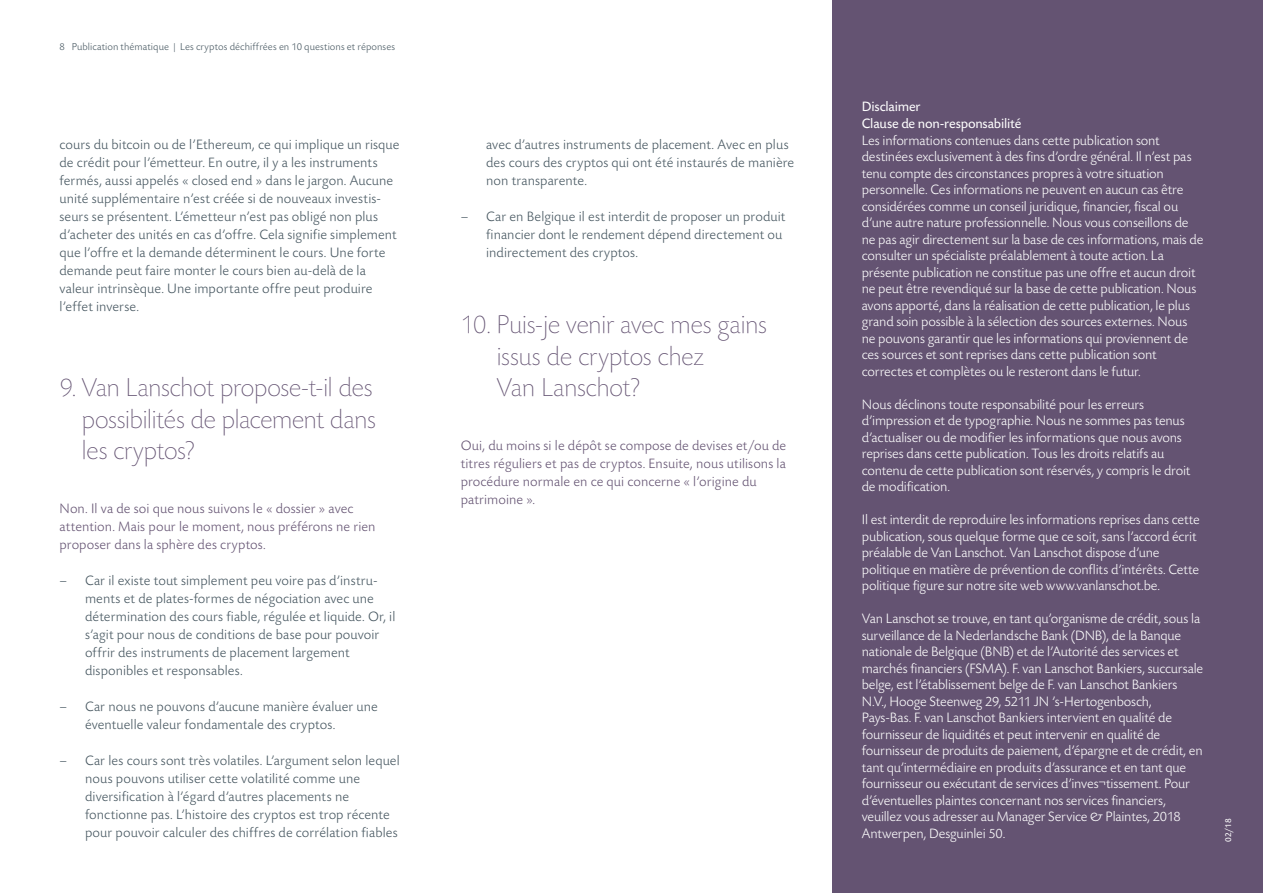
<style>
.page{position:relative;width:1263px;height:893px;background:#fff}
.page>*{position:absolute;margin:0;border:0;box-sizing:border-box;transform-origin:0 0}
.t1{font:200 27px/31.5px "Today Sans BEFOP";letter-spacing:-.025em;color:#645372;text-align:justify}
.t2{font:300 14.25px/16.5px "Today Sans BEFOP";letter-spacing:-.015em;color:#fff}
.t3{font:300 14.25px/18px "Today Sans BEFOP";letter-spacing:.005em;color:#45555f}
.t4{font:300 14.25px/18px "Today Sans BEFOP";letter-spacing:.005em;color:#645372}
.t5{font:14.25px/16.5px "Today Sans BEFOP";letter-spacing:-.01em;color:#fff}
.t6{font:300 10.5px "Today Sans BEFOP";letter-spacing:.01em;color:#45555f}
.t7{font:9px "Today Sans BEFOP";color:#fff}
</style>
<div class="page">
<div style="left:832px;top:0;width:431px;height:893px;background:#645372"></div>
<p class="t6" style="left:60px;top:41px;width:337px">8 Publication thématique | Les cryptos déchiffrées en 10 questions et réponses</p>
<p class="t3" style="left:60px;top:136px;width:341px">cours du bitcoin ou de l’Ethereum, ce qui implique un risque de crédit pour l’émetteur. En outre, il y a les instruments fermés, aussi appelés « closed end » dans le jargon. Aucune unité supplémentaire n’est créée si de nouveaux investis&shy;seurs se présentent. L’émetteur n’est pas obligé non plus d’acheter des unités en cas d’offre. Cela signifie simplement que l’offre et la demande déterminent le cours. Une forte demande peut faire monter le cours bien au-delà de la valeur intrinsèque. Une importante offre peut produire l’effet inverse.</p>
<h1 class="t1" style="left:82px;top:373px;width:296px;text-indent:-22px">9. Van Lanschot propose-t-il des possibilités de placement dans les cryptos?</h1>
<p class="t4" style="left:60px;top:500px;width:317px">Non. Il va de soi que nous suivons le « dossier » avec attention. Mais pour le moment, nous préférons ne rien proposer dans la sphère des cryptos.</p>
<p class="t3" style="left:85px;top:572px;width:312px;text-indent:-26px">– Car il existe tout simplement peu voire pas d’instru&shy;ments et de plates-formes de négociation avec une détermination des cours fiable, régulée et liquide. Or, il s’agit pour nous de conditions de base pour pouvoir offrir des instruments de placement largement disponibles et responsables.</p>
<p class="t3" style="left:85px;top:698px;width:294px;text-indent:-26px">– Car nous ne pouvons d’aucune manière évaluer une éventuelle valeur fondamentale des cryptos.</p>
<p class="t3" style="left:85px;top:752px;width:316px;text-indent:-26px">– Car les cours sont très volatiles. L’argument selon lequel nous pouvons utiliser cette volatilité comme une diversification à l’égard d’autres placements ne fonctionne pas. L’histoire des cryptos est trop récente pour pouvoir calculer des chiffres de corrélation fiables</p>
<p class="t3" style="left:486px;top:136px;width:309px">avec d’autres instruments de placement. Avec en plus des cours des cryptos qui ont été instaurés de manière non transparente.</p>
<p class="t3" style="left:486px;top:208px;width:301px;text-indent:-26px">– Car en Belgique il est interdit de proposer un produit financier dont le rendement dépend directement ou indirectement des cryptos.</p>
<h1 class="t1" style="left:496px;top:310px;width:272px;text-align:left;text-indent:-36px">10. Puis-je venir avec mes gains issus de cryptos chez<br>Van Lanschot?</h1>
<p class="t4" style="left:461px;top:437px;width:327px">Oui, du moins si le dépôt se compose de devises et/ou de titres réguliers et pas de cryptos. Ensuite, nous utilisons la procédure normale en ce qui concerne « l’origine du patrimoine ».</p>
<p class="t5" style="left:862px;top:99px;width:161px">Disclaimer<br>Clause de non-responsabilité</p>
<p class="t2" style="left:862px;top:132px;width:343px">Les informations contenues dans cette publication sont destinées exclusivement à des fins d’ordre général. Il n’est pas tenu compte des circonstances propres à votre situation personnelle. Ces informations ne peuvent en aucun cas être considérées comme un conseil juridique, financier, fiscal ou d’une autre nature professionnelle. Nous vous conseillons de ne pas agir directement sur la base de ces informations, mais de consulter un spécialiste préalablement à toute action. La présente publication ne constitue pas une offre et aucun droit ne peut être revendiqué sur la base de cette publication. Nous avons apporté, dans la réalisation de cette publication, le plus grand soin possible à la sélection des sources externes. Nous ne pouvons garantir que les informations qui proviennent de ces sources et sont reprises dans cette publication sont correctes et complètes ou le resteront dans le futur.</p>
<p class="t2" style="left:862px;top:396px;width:330px">Nous déclinons toute responsabilité pour les erreurs d’impression et de typographie. Nous ne sommes pas tenus d’actualiser ou de modifier les informations que nous avons reprises dans cette publication. Tous les droits relatifs au contenu de cette publication sont réservés, y compris le droit de modification.</p>
<p class="t2" style="left:862px;top:512px;width:339px">Il est interdit de reproduire les informations reprises dans cette publication, sous quelque forme que ce soit, sans l’accord écrit préalable de Van Lanschot. Van Lanschot dispose d’une politique en matière de prévention de conflits d’intérêts. Cette politique figure sur notre site web www.vanlanschot.be.</p>
<p class="t2" style="left:862px;top:611px;width:343px">Van Lanschot se trouve, en tant qu’organisme de crédit, sous la surveillance de la Nederlandsche Bank (DNB), de la Banque nationale de Belgique (BNB) et de l’Autorité des services et marchés financiers (FSMA). F. van Lanschot Bankiers, succursale belge, est l’établissement belge de F. van Lanschot Bankiers N.V., Hooge Steenweg 29, 5211 JN ’s-Hertogenbosch, Pays-Bas. F. van Lanschot Bankiers intervient en qualité de fournisseur de liquidités et peut intervenir en qualité de fournisseur de produits de paiement, d’épargne et de crédit, en tant qu’intermédiaire en produits d’assurance et en tant que fournisseur ou exécutant de services d’inves¬tissement. Pour d’éventuelles plaintes concernant nos services financiers, veuillez vous adresser au Manager Service &amp; Plaintes, 2018<br>Antwerpen, Desguinlei 50.</p>
<p class="t7" style="left:1223px;top:842px;width:25px;rotate:-90deg">02/18</p>
</div>
